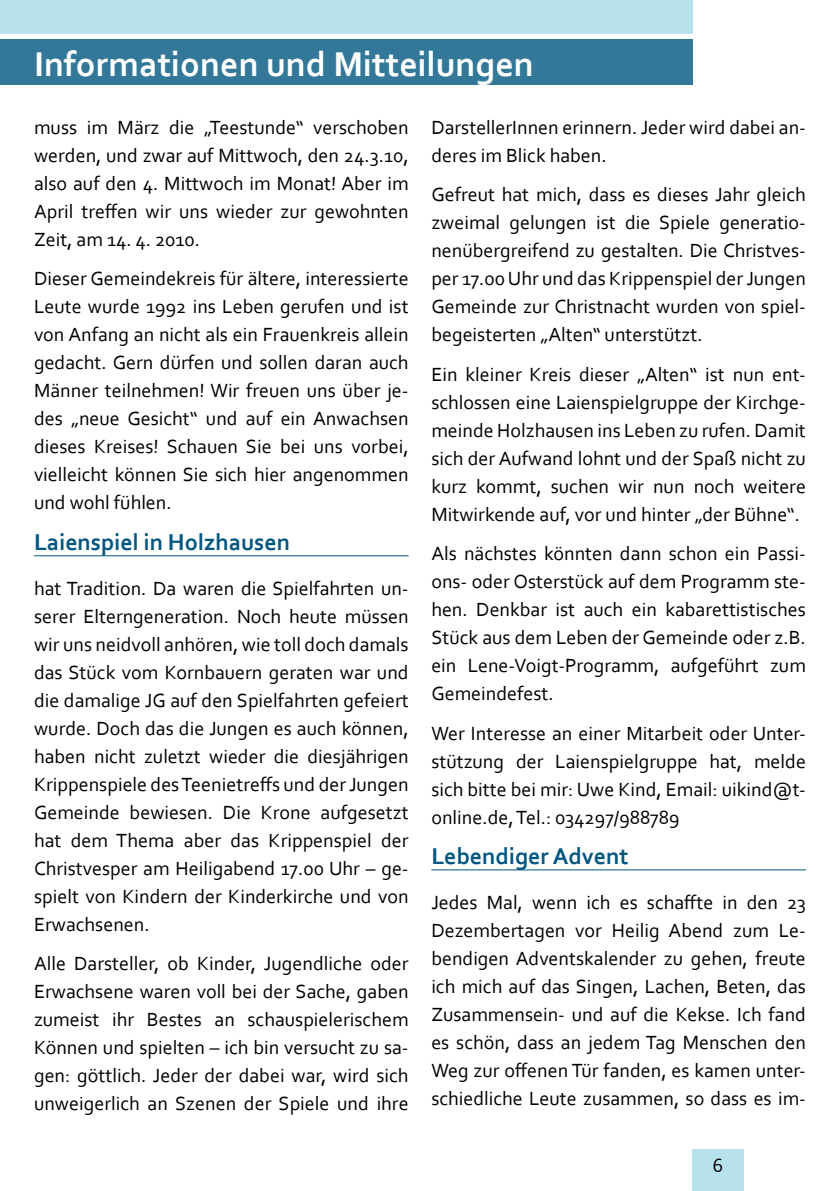
<style>
.page{position:relative;width:840px;height:1191px;background:#fff}
.page>*{position:absolute;margin:0;border:0;box-sizing:border-box;transform-origin:0 0}
.t1{font:700 36px "Corbel";color:#fff}
.t2{font:700 24px "Corbel";color:#005680}
.t3{font:20px/28px "Corbel";color:#000;text-align:justify}
</style>
<div class="page">
<div style="left:0;top:0;width:692px;height:34px;background:#b7e2ed"></div>
<div style="left:692px;top:1149px;width:51px;height:42px;background:#b7e2ed"></div>
<div style="left:0;top:40px;width:692px;height:45px;background:#337899"></div>
<hr style="left:34px;top:555px;width:374px;height:1px;background:#005680">
<hr style="left:431px;top:869px;width:374px;height:1px;background:#005680">
<h1 class="t1" style="left:34px;top:42px;width:501px">Informationen und M itteilungen</h1>
<p class="t3" style="left:34px;top:113px;width:376px">muss im März die „Teestunde“ verschoben werden, und zwar auf Mittwoch, den 24.3.10, also auf den 4. Mittwoch im Monat! Aber im April treffen wir uns wieder zur gewohnten Zeit, am 14. 4. 2010.</p>
<p class="t3" style="left:34px;top:264px;width:376px">Dieser Gemeindekreis für ältere, interessierte Leute wurde 1992 ins Leben gerufen und ist von Anfang an nicht als ein Frauenkreis allein gedacht. Gern dürfen und sollen daran auch Männer teilnehmen! Wir freuen uns über je&shy;des „neue Gesicht“ und auf ein Anwachsen dieses Kreises! Schauen Sie bei uns vorbei, vielleicht können Sie sich hier angenommen und wohl fühlen.</p>
<p class="t2" style="left:34px;top:527px;width:257px">Laienspiel in Holzhausen</p>
<p class="t3" style="left:34px;top:573px;width:376px">hat Tradition. Da waren die Spielfahrten un&shy;serer Elterngeneration. Noch heute müssen wir uns neidvoll anhören, wie toll doch damals das Stück vom Kornbauern geraten war und die damalige JG auf den Spielfahrten gefeiert wurde. Doch das die Jungen es auch können, haben nicht zuletzt wieder die diesjährigen Krippenspiele des Teenietreffs und der Jungen Gemeinde bewiesen. Die Krone aufgesetzt hat dem Thema aber das Krippenspiel der Christvesper am Heiligabend 17.00 Uhr – ge&shy;spielt von Kindern der Kinderkirche und von Erwachsenen.</p>
<p class="t3" style="left:34px;top:949px;width:376px">Alle Darsteller, ob Kinder, Jugendliche oder Erwachsene waren voll bei der Sache, gaben zumeist ihr Bestes an schauspielerischem Können und spielten – ich bin versucht zu sa&shy;gen: göttlich. Jeder der dabei war, wird sich unweigerlich an Szenen der Spiele und ihre</p>
<p class="t3" style="left:431px;top:113px;width:376px">DarstellerInnen erinnern. Jeder wird dabei an&shy;deres im Blick haben.</p>
<p class="t3" style="left:431px;top:180px;width:376px">Gefreut hat mich, dass es dieses Jahr gleich zweimal gelungen ist die Spiele generatio&shy;nenübergreifend zu gestalten. Die Christves&shy;per 17.00 Uhr und das Krippenspiel der Jungen Gemeinde zur Christnacht wurden von spiel&shy;begeisterten „Alten“ unterstützt.</p>
<p class="t3" style="left:431px;top:360px;width:376px">Ein kleiner Kreis dieser „Alten“ ist nun ent&shy;schlossen eine Laienspielgruppe der Kirchge&shy;meinde Holzhausen ins Leben zu rufen. Damit sich der Aufwand lohnt und der Spaß nicht zu kurz kommt, suchen wir nun noch weitere Mitwirkende auf, vor und hinter „der Bühne“.</p>
<p class="t3" style="left:431px;top:539px;width:376px">Als nächstes könnten dann schon ein Passi&shy;ons- oder Osterstück auf dem Programm ste&shy;hen. Denkbar ist auch ein kabarettistisches Stück aus dem Leben der Gemeinde oder z.B. ein Lene-Voigt-Programm, aufgeführt zum Gemeindefest.</p>
<p class="t3" style="left:431px;top:718px;width:376px">Wer Interesse an einer Mitarbeit oder Unter&shy;stützung der Laienspielgruppe hat, melde sich bitte bei mir: Uwe Kind, Email: uikind@t&shy;online.de, Tel.: 034297/988789</p>
<p class="t2" style="left:431px;top:841px;width:198px">Lebendiger Advent</p>
<p class="t3" style="left:431px;top:887px;width:376px">Jedes Mal, wenn ich es schaffte in den 23<br>Dezembertagen vor Heilig Abend zum Le&shy;bendigen Adventskalender zu gehen, freute ich mich auf das Singen, Lachen, Beten, das Zusammensein- und auf die Kekse. Ich fand es schön, dass an jedem Tag Menschen den Weg zur offenen Tür fanden, es kamen unter&shy;schiedliche Leute zusammen, so dass es im-</p>
<p class="t3" style="left:712px;top:1150px;width:12px">6</p>
</div>
